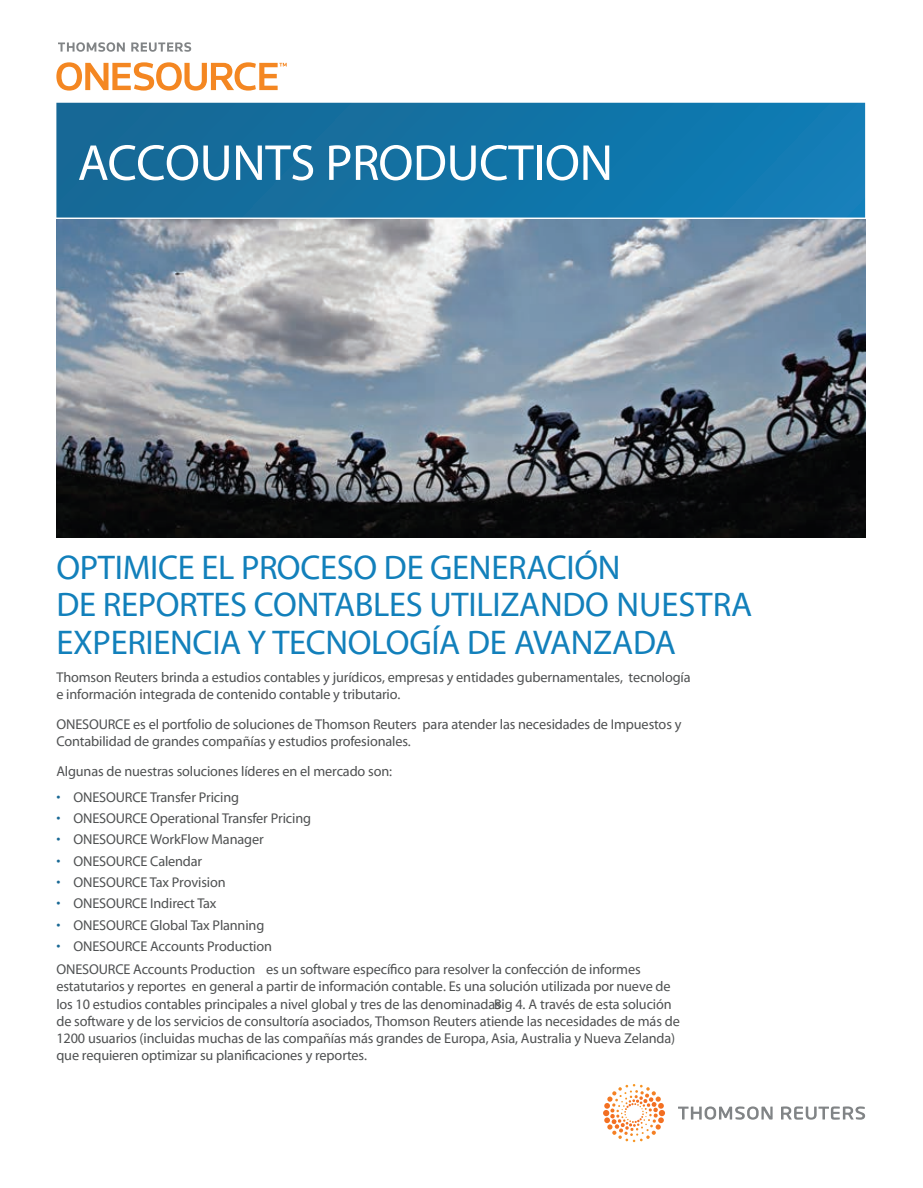
<style>
.page{position:relative;width:923px;height:1188px;background:#fff}
.page>*{position:absolute;margin:0;border:0;box-sizing:border-box;transform-origin:0 0}
.t1{font:51px "Myriad";letter-spacing:-.01em;color:#fff}
.t2{font:34.5px/37.5px "Myriad";letter-spacing:-.01em;color:#1280bb}
.t3{font:14.25px/17.1px "Myriad";letter-spacing:-.01em;color:#4f5152}
.s1{color:#186894}
</style>
<div class="page">
<svg style="left:56px;top:103px;width:808px;height:115px;background:#1372a5"></svg>
<svg style="left:56px;top:62px;width:230px;height:29px"></svg>
<svg style="left:58px;top:42px;width:133px;height:10px"></svg>
<svg style="left:678px;top:1106px;width:186px;height:14px"></svg>
<svg style="left:603px;top:1084px;width:61px;height:58px"></svg>
<img style="left:56px;top:220px;width:808px;height:318px">
<h1 class="t1" style="left:78px;top:138px;width:536px">ACCOUNTS PRODUCTION</h1>
<h2 class="t2" style="left:56px;top:550px;width:697px">OPTIMICE EL PROCESO DE GENERACIÓN<br>DE REPORTES CONTABLES UTILIZANDO NUESTRA<br>EXPERIENCIA Y TECNOLOGÍA DE AVANZADA</h2>
<p class="t3" style="left:56px;top:669px;width:635px">Thomson Reuters brinda a estudios contables y jurídicos, empresas y entidades gubernamentales, tecnología e información integrada de contenido contable y tributario.</p>
<p class="t3" style="left:56px;top:716px;width:626px">ONESOURCE es el portfolio de soluciones de Thomson Reuters para atender las necesidades de Impuestos y<br>Contabilidad de grandes compañías y estudios profesionales.</p>
<p class="t3" style="left:56px;top:763px;width:337px">Algunas de nuestras soluciones líderes en el mercado son:</p>
<p class="t3" style="left:56px;top:789px;width:184px"><span class="s1">•</span> ONESOURCE Transfer Pricing</p>
<p class="t3" style="left:56px;top:810px;width:256px"><span class="s1">•</span> ONESOURCE Operational Transfer Pricing</p>
<p class="t3" style="left:56px;top:832px;width:209px"><span class="s1">•</span> ONESOURCE WorkFlow Manager</p>
<p class="t3" style="left:56px;top:853px;width:147px"><span class="s1">•</span> ONESOURCE Calendar</p>
<p class="t3" style="left:56px;top:874px;width:171px"><span class="s1">•</span> ONESOURCE Tax Provision</p>
<p class="t3" style="left:56px;top:896px;width:161px"><span class="s1">•</span> ONESOURCE Indirect Tax</p>
<p class="t3" style="left:56px;top:917px;width:209px"><span class="s1">•</span> ONESOURCE Global Tax Planning</p>
<p class="t3" style="left:56px;top:935px;width:585px;line-height:23.4px"><span class="s1">•</span> ONESOURCE Accounts Production<br>ONESOURCE Accounts Production es un software específico para resolver la confección de informes</p>
<p class="t3" style="left:56px;top:979px;width:624px">estatutarios y reportes en general a partir de información contable. Es una solución utilizada por nueve de los 10 estudios contables principales a nivel global y tres de las denominadaBsig 4. A través de esta solución de software y de los servicios de consultoría asociados, Thomson Reuters atiende las necesidades de más de 1200 usuarios (incluidas muchas de las compañías más grandes de Europa, Asia, Australia y Nueva Zelanda) que requieren optimizar su planificaciones y reportes.</p>
</div>
